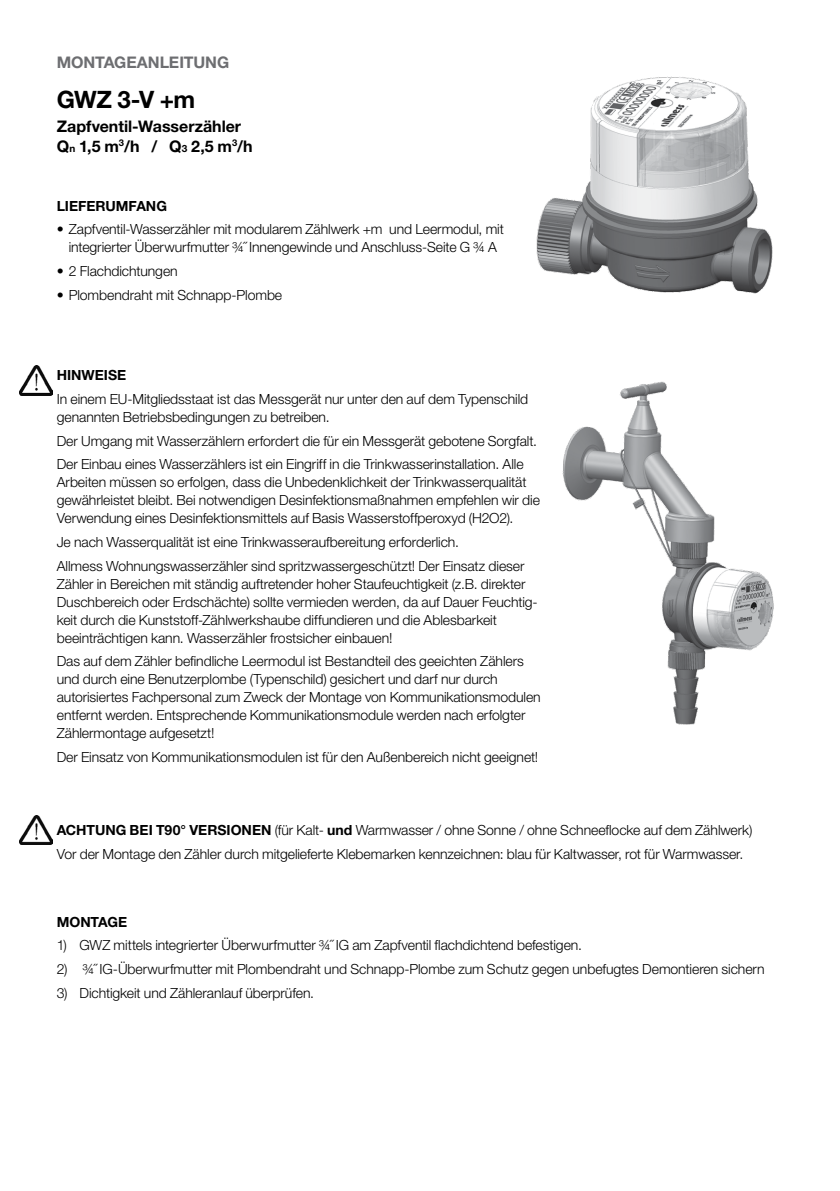
<style>
.page{position:relative;width:840px;height:1191px;background:#fff}
.page>*{position:absolute;margin:0;border:0;box-sizing:border-box;transform-origin:0 0}
.t1{font:700 24px "Helvetica Neue LT Std";color:#000}
.t2{font:700 16px/19.6px "Helvetica Neue LT Std";color:#000}
.t3{font:700 16px "Helvetica Neue LT Std";letter-spacing:-.005em;color:#6d6e71}
.t4{font:300 14px/18px "Helvetica Neue LT Std";letter-spacing:-.005em;color:#000}
.t5{font:700 14px "Helvetica Neue LT Std";color:#000}
.s1{font-size:10px}
.s2{font-weight:700}
</style>
<div class="page">
<img style="left:20px;top:366px;width:33px;height:29px">
<img style="left:562px;top:381px;width:212px;height:344px">
<img style="left:536px;top:76px;width:237px;height:218px">
<img style="left:20px;top:815px;width:33px;height:29px">
<p class="t3" style="left:57px;top:53px;width:174px">MONTAGEANLEITUNG</p>
<h1 class="t1" style="left:57px;top:84px;width:140px">GWZ 3-V +m</h1>
<p class="t2" style="left:57px;top:116px;width:197px">Zapfventil-Wasserzähler<br>Q<span class="s1">n</span> 1,5 m<sup>3</sup>/h / Q<span class="s1">3</span> 2,5 m<sup>3</sup>/h</p>
<p class="t5" style="left:57px;top:197px;width:112px">LIEFERUMFANG</p>
<p class="t4" style="left:57px;top:220px;width:448px;text-align:center">• Zapfventil-Wasserzähler mit modularem Zählwerk +m und Leermodul, mit integrierter Überwurfmutter 3⁄4˝ Innengewinde und Anschluss-Seite G 3⁄4 A</p>
<p class="t4" style="left:57px;top:262px;width:122px">• 2 Flachdichtungen</p>
<p class="t4" style="left:57px;top:285px;width:227px">• Plombendraht mit Schnapp-Plombe</p>
<p class="t5" style="left:57px;top:366px;width:71px">HINWEISE</p>
<p class="t4" style="left:57px;top:390px;width:472px">In einem EU-Mitgliedsstaat ist das Messgerät nur unter den auf dem Typenschild genannten Betriebsbedingungen zu betreiben.</p>
<p class="t4" style="left:57px;top:428px;width:481px;line-height:23.6px">Der Umgang mit Wasserzählern erfordert die für ein Messgerät gebotene Sorgfalt.<br>Der Einbau eines Wasserzählers ist ein Eingriff in die Trinkwasserinstallation. Alle</p>
<p class="t4" style="left:57px;top:473px;width:484px">Arbeiten müssen so erfolgen, dass die Unbedenklichkeit der Trinkwasserqualität gewährleistet bleibt. Bei notwendigen Desinfektionsmaßnahmen empfehlen wir die<br>Verwendung eines Desinfektionsmittels auf Basis Wasserstoffperoxyd (H2O2).</p>
<p class="t4" style="left:57px;top:530px;width:469px;line-height:23.6px">Je nach Wasserqualität ist eine Trinkwasseraufbereitung erforderlich.<br>Allmess Wohnungswasserzähler sind spritzwassergeschützt! Der Einsatz dieser</p>
<p class="t4" style="left:57px;top:574px;width:482px">Zähler in Bereichen mit ständig auftretender hoher Staufeuchtigkeit (z.B. direkter Duschbereich oder Erdschächte) sollte vermieden werden, da auf Dauer Feuchtig&shy;keit durch die Kunststoff-Zählwerkshaube diffundieren und die Ablesbarkeit beeinträchtigen kann. Wasserzähler frostsicher einbauen!</p>
<p class="t4" style="left:57px;top:652px;width:485px">Das auf dem Zähler befindliche Leermodul ist Bestandteil des geeichten Zählers und durch eine Benutzerplombe (Typenschild) gesichert und darf nur durch autorisiertes Fachpersonal zum Zweck der Montage von Kommunikationsmodulen entfernt werden. Entsprechende Kommunikationsmodule werden nach erfolgter Zählermontage aufgesetzt!</p>
<p class="t4" style="left:57px;top:748px;width:483px">Der Einsatz von Kommunikationsmodulen ist für den Außenbereich nicht geeignet!</p>
<p class="t4" style="left:57px;top:818px;width:697px;line-height:23.6px"><span class="s2">ACHTUNG BEI T90° VERSIONEN</span> (für Kalt- <span class="s2">und</span> Warmwasser / ohne Sonne / ohne Schneeflocke auf dem Zählwerk)<br>Vor der Montage den Zähler durch mitgelieferte Klebemarken kennzeichnen: blau für Kaltwasser, rot für Warmwasser.</p>
<p class="t5" style="left:57px;top:913px;width:72px">MONTAGE</p>
<p class="t4" style="left:57px;top:936px;width:526px">1) GWZ mittels integrierter Überwurfmutter 3⁄4˝ IG am Zapfventil flachdichtend befestigen.</p>
<p class="t4" style="left:57px;top:959px;width:708px">2) 3⁄4˝ IG-Überwurfmutter mit Plombendraht und Schnapp-Plombe zum Schutz gegen unbefugtes Demontieren sichern</p>
<p class="t4" style="left:57px;top:983px;width:259px">3) Dichtigkeit und Zähleranlauf überprüfen.</p>
</div>
